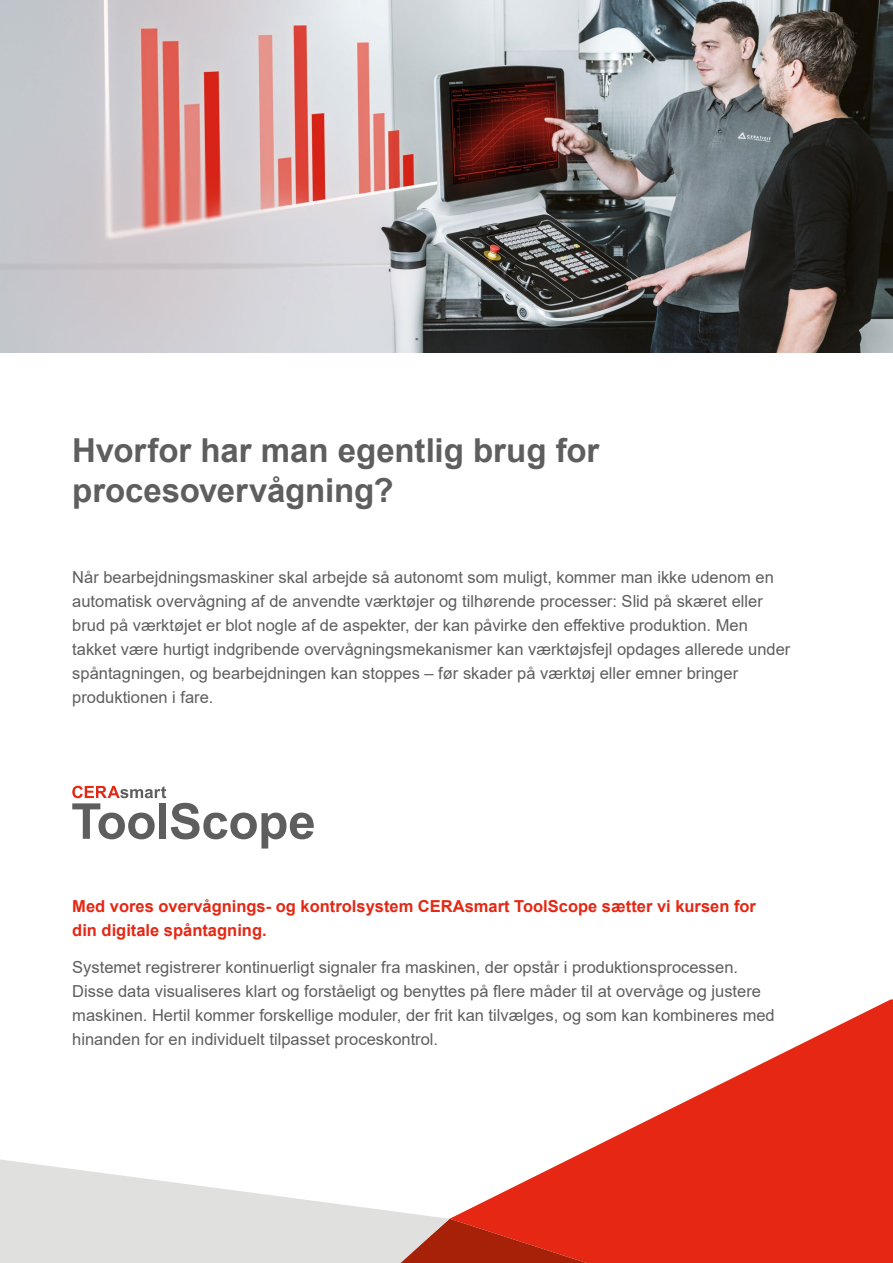
<style>
.page{position:relative;width:893px;height:1263px;background:#fff}
.page>*{position:absolute;margin:0;border:0;box-sizing:border-box;transform-origin:0 0}
.t1{font:700 33px/39.6px "Arial";letter-spacing:-.005em;color:#5f5e5e}
.t2{font:16.5px/24px "Arial";color:#5f5e5e}
.t3{font:700 16.5px/24px "Arial";color:#e52713}
</style>
<div class="page">
<img style="left:0;top:0;width:893px;height:353px">
<svg style="left:450px;top:999px;width:443px;height:264px;fill:#e52713"></svg>
<svg style="left:450px;top:1219px;width:137px;height:44px;background:#c5240d"></svg>
<svg style="left:0;top:1159px;width:450px;height:104px;fill:#e0e0df"></svg>
<svg style="left:72px;top:786px;width:242px;height:62px"></svg>
<h1 class="t1" style="left:72px;top:431px;width:529px">Hvorfor har man egentlig brug for procesovervågning?</h1>
<p class="t2" style="left:72px;top:565px;width:720px">Når bearbejdningsmaskiner skal arbejde så autonomt som muligt, kommer man ikke udenom en automatisk overvågning af de anvendte værktøjer og tilhørende processer: Slid på skæret eller brud på værktøjet er blot nogle af de aspekter, der kan påvirke den effektive produktion. Men takket være hurtigt indgribende overvågningsmekanismer kan værktøjsfejl opdages allerede under spåntagningen, og bearbejdningen kan stoppes – før skader på værktøj eller emner bringer produktionen i fare.</p>
<p class="t3" style="left:72px;top:895px;width:685px">Med vores overvågnings- og kontrolsystem CERAsmart ToolScope sætter vi kursen for din digitale spåntagning.</p>
<p class="t2" style="left:72px;top:955px;width:704px">Systemet registrerer kontinuerligt signaler fra maskinen, der opstår i produktionsprocessen.<br>Disse data visualiseres klart og forståeligt og benyttes på flere måder til at overvåge og justere maskinen. Hertil kommer forskellige moduler, der frit kan tilvælges, og som kan kombineres med hinanden for en individuelt tilpasset proceskontrol.</p>
</div>
